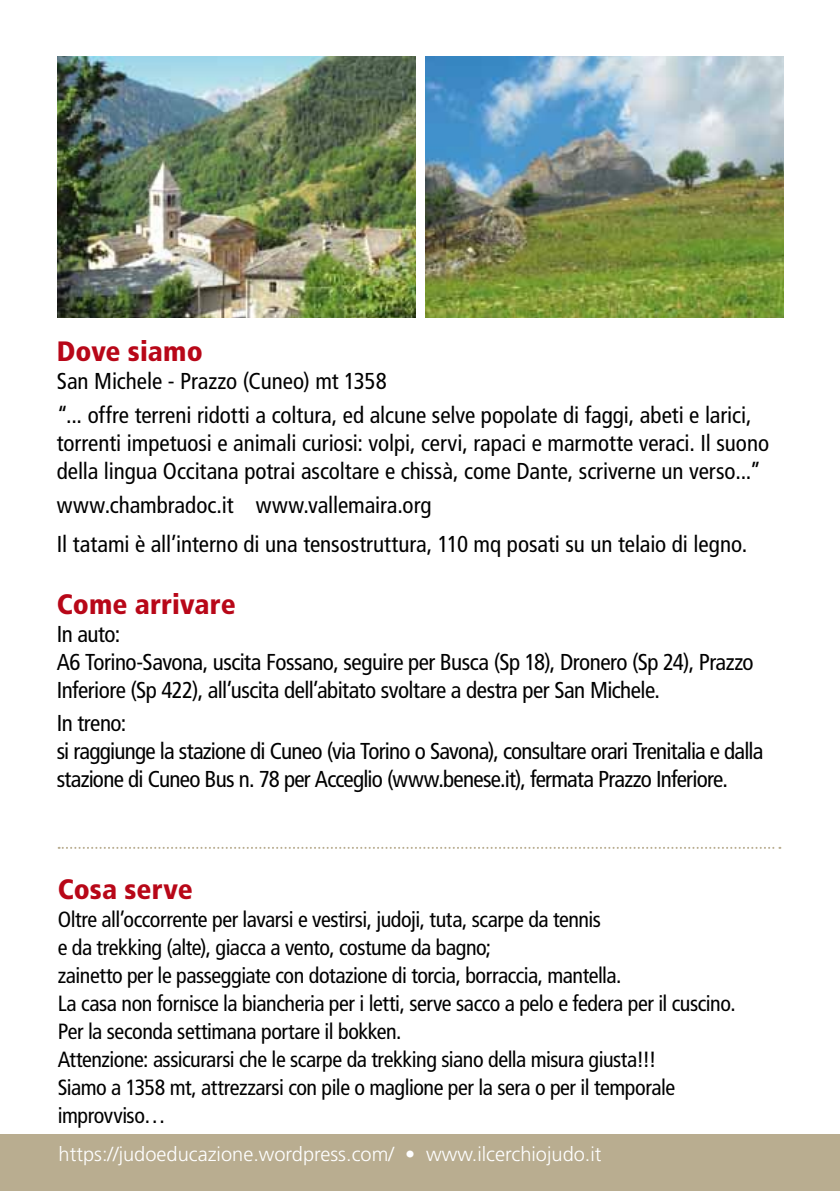
<style>
.page{position:relative;width:840px;height:1191px;background:#fff}
.page>*{position:absolute;margin:0;border:0;box-sizing:border-box;transform-origin:0 0}
.t1{font:900 condensed 28px "Frutiger LT Std";letter-spacing:.005em;color:#b80718}
.t2{font:condensed 23px/28px "Frutiger LT Std";letter-spacing:-.01em;color:#000}
.t3{font:condensed 23px/28px "Frutiger LT Std";letter-spacing:-.035em;color:#000}
.t4{font:condensed 22px/28px "Frutiger LT Std";letter-spacing:-.02em;color:#000}
.t5{font:300 20px "Frutiger LT Std";color:#fff}
</style>
<div class="page">
<div style="left:0;top:1134px;width:839px;height:57px;background:#b9ad90"></div>
<img style="left:58px;top:57px;width:357px;height:260px">
<img style="left:425px;top:57px;width:357px;height:260px">
<svg style="left:59px;top:847px;width:721px;height:2px"></svg>
<p class="t1" style="left:57px;top:335px;width:147px">Dove siamo</p>
<p class="t2" style="left:57px;top:365px;width:696px;line-height:33.6px">San Michele - Prazzo (Cuneo) mt 1358<br>“... offre terreni ridotti a coltura, ed alcune selve popolate di faggi, abeti e larici,</p>
<p class="t2" style="left:57px;top:429px;width:713px">torrenti impetuosi e animali curiosi: volpi, cervi, rapaci e marmotte veraci. Il suono della lingua Occitana potrai ascoltare e chissà, come Dante, scriverne un verso...”</p>
<p class="t2" style="left:57px;top:485px;width:691px;line-height:39.4px">www.chambradoc.it www.vallemaira.org<br>Il tatami è all’interno di una tensostruttura, 110 mq posati su un telaio di legno.</p>
<p class="t1" style="left:57px;top:587px;width:180px">Come arrivare</p>
<p class="t2" style="left:57px;top:620px;width:698px">In auto:<br>A6 Torino-Savona, uscita Fossano, seguire per Busca (Sp 18), Dronero (Sp 24), Prazzo<br>Inferiore (Sp 422), all’uscita dell’abitato svoltare a destra per San Michele.</p>
<p class="t3" style="left:57px;top:709px;width:707px">In treno:<br>si raggiunge la stazione di Cuneo (via Torino o Savona), consultare orari Trenitalia e dalla stazione di Cuneo Bus n. 78 per Acceglio (www.benese.it), fermata Prazzo Inferiore.</p>
<p class="t1" style="left:58px;top:872px;width:136px">Cosa serve</p>
<p class="t4" style="left:58px;top:905px;width:679px">Oltre all’occorrente per lavarsi e vestirsi, judoji, tuta, scarpe da tennis<br>e da trekking (alte), giacca a vento, costume da bagno;<br>zainetto per le passeggiate con dotazione di torcia, borraccia, mantella.<br>La casa non fornisce la biancheria per i letti, serve sacco a pelo e federa per il cuscino.<br>Per la seconda settimana portare il bokken.<br>Attenzione: assicurarsi che le scarpe da trekking siano della misura giusta!!!<br>Siamo a 1358 mt, attrezzarsi con pile o maglione per la sera o per il temporale improvviso…</p>
<p class="t5" style="left:59px;top:1142px;width:544px">https://judoeducazione.wordpress.com/ • www.ilcerchiojudo.it</p>
</div>
